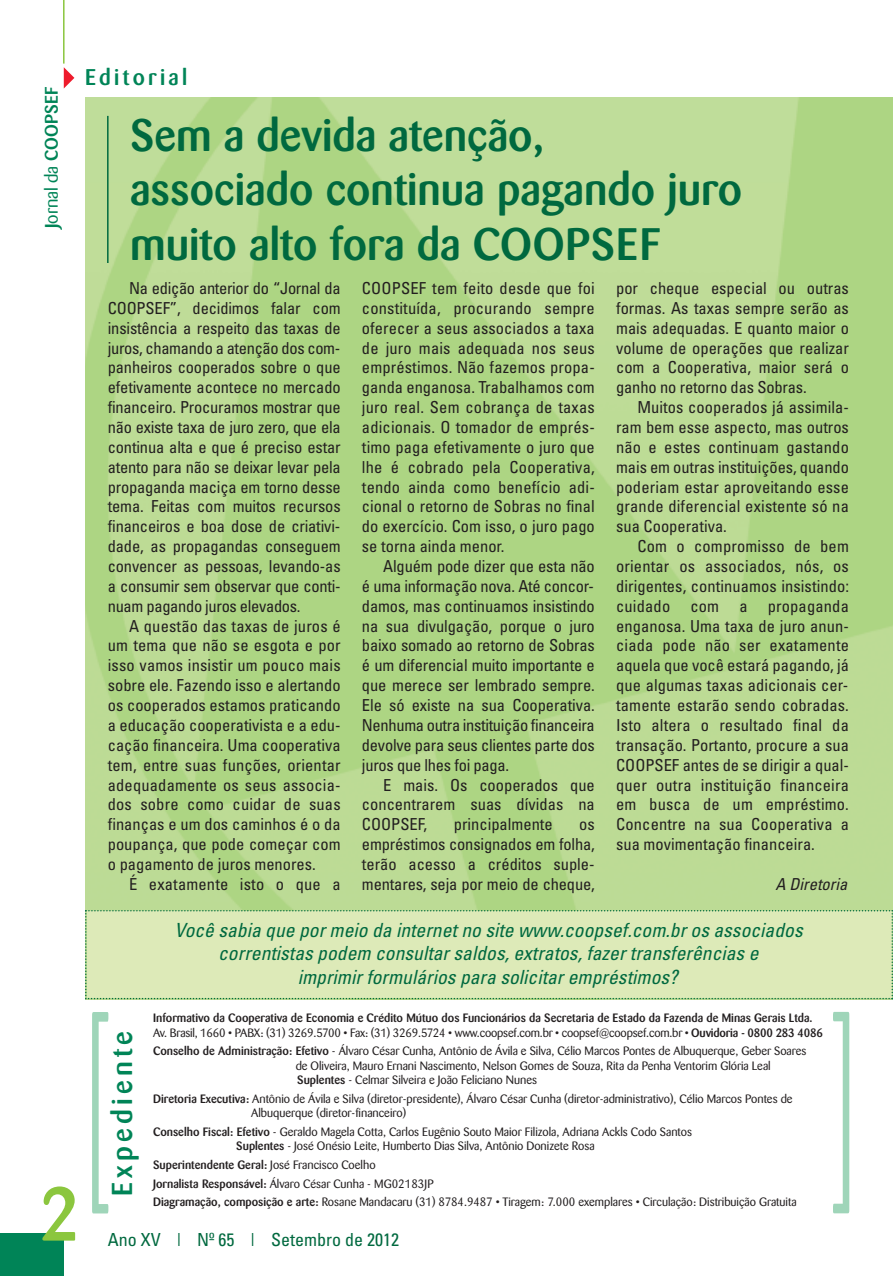
<style>
.page{position:relative;width:893px;height:1276px;background:#fff}
.page>*{position:absolute;margin:0;border:0;box-sizing:border-box;transform-origin:0 0}
.t1{font:210px "Barmeno";color:#9fd5b9;scale:.4 1}
.t2{font:500 75px "Barmeno";color:#8bc63e}
.t3{font:500 45px/54px "Barmeno";color:#00693f}
.t4{font:500 28.5px "Barmeno";letter-spacing:.15em;color:#008457}
.t5{font:500 22.5px "Barmeno";letter-spacing:.15em;color:#008457}
.t6{font:italic condensed 19.5px/23.4px "Univers";letter-spacing:.005em;color:#00693f;text-align:center}
.t7{font:condensed 18px "Univers";color:#00693f}
.t8{font:500 18px "Barmeno";letter-spacing:.02em;color:#008457}
.t9{font:condensed 16.5px/19.8px "Univers";color:#231f20;text-align:justify}
.t10{font:italic condensed 16.5px "Univers";color:#231f20}
.t11{font:12px/14.4px "Barmeno";color:#231f20}
.t12{font:500 12px/14.4px "Barmeno";color:#231f20}
.s1{font-weight:400}
.s2{font-weight:500}
</style>
<div class="page">
<div style="left:0;top:1233px;width:64px;height:42px;background:#008457"></div>
<hr style="left:63px;top:0;width:2px;height:64px;background:#8bc63e">
<svg style="left:64px;top:67px;width:10px;height:21px"></svg>
<hr style="left:107px;top:116px;width:2px;height:147px;background:#00693f">
<div style="left:85px;top:910px;width:808px;height:89px;background:#ddeab8"></div>
<p class="t8" style="left:44px;top:228px;width:143px;rotate:-90deg">J<span class="s1">ornal da</span> COOPSEF</p>
<h3 class="t5" style="left:85px;top:68px;width:104px">Editorial</h3>
<h3 class="t3" style="left:130px;top:112px;width:614px">Sem a devida atenção,<br>associado continua pagando juro muito alto fora da COOPSEF</h3>
<p class="t9" style="left:108px;top:279px;width:234px;text-indent:21px">Na edição anterior do “Jornal da COOPSEF”, decidimos falar com insistência a respeito das taxas de juros, chamando a atenção dos com&shy;panheiros cooperados sobre o que efetivamente acontece no mercado financeiro. Procuramos mostrar que não existe taxa de juro zero, que ela continua alta e que é preciso estar atento para não se deixar levar pela propaganda maciça em torno desse tema. Feitas com muitos recursos financeiros e boa dose de criativi&shy;dade, as propagandas conseguem convencer as pessoas, levando-as a consumir sem observar que conti&shy;nuam pagando juros elevados.</p>
<p class="t9" style="left:108px;top:617px;width:234px;text-indent:21px">A questão das taxas de juros é um tema que não se esgota e por isso vamos insistir um pouco mais sobre ele. Fazendo isso e alertando os cooperados estamos praticando a educação cooperativista e a edu&shy;cação financeira. Uma cooperativa tem, entre suas funções, orientar adequadamente os seus associa&shy;dos sobre como cuidar de suas finanças e um dos caminhos é o da poupança, que pode começar com o pagamento de juros menores.</p>
<p class="t9" style="left:129px;top:875px;width:213px">É exatamente isto o que a</p>
<p class="t9" style="left:362px;top:279px;width:234px">COOPSEF tem feito desde que foi constituída, procurando sempre oferecer a seus associados a taxa de juro mais adequada nos seus empréstimos. Não fazemos propa&shy;ganda enganosa. Trabalhamos com juro real. Sem cobrança de taxas adicionais. O tomador de emprés&shy;timo paga efetivamente o juro que lhe é cobrado pela Cooperativa, tendo ainda como benefício adi&shy;cional o retorno de Sobras no final do exercício. Com isso, o juro pago se torna ainda menor.</p>
<p class="t9" style="left:362px;top:557px;width:234px;text-indent:21px">Alguém pode dizer que esta não é uma informação nova. Até concor&shy;damos, mas continuamos insistindo na sua divulgação, porque o juro baixo somado ao retorno de Sobras é um diferencial muito importante e que merece ser lembrado sempre.<br>Ele só existe na sua Cooperativa.<br>Nenhuma outra instituição financeira devolve para seus clientes parte dos juros que lhes foi paga.</p>
<p class="t9" style="left:362px;top:776px;width:234px;text-indent:21px">E mais. Os cooperados que concentrarem suas dívidas na COOPSEF,</p>
<p class="t9" style="left:454px;top:816px;width:100px">principalmente</p>
<p class="t9" style="left:362px;top:816px;width:234px;text-indent:217px">os empréstimos consignados em folha, terão acesso a créditos suple&shy;mentares, seja por meio de cheque,</p>
<p class="t9" style="left:616px;top:279px;width:234px">por cheque especial ou outras formas. As taxas sempre serão as mais adequadas. E quanto maior o volume de operações que realizar com a Cooperativa, maior será o ganho no retorno das Sobras.</p>
<p class="t9" style="left:616px;top:399px;width:234px;text-indent:21px">Muitos cooperados já assimila&shy;ram bem esse aspecto, mas outros não e estes continuam gastando mais em outras instituições, quando poderiam estar aproveitando esse grande diferencial existente só na sua Cooperativa.</p>
<p class="t9" style="left:616px;top:538px;width:234px;text-indent:21px">Com o compromisso de bem orientar os associados, nós, os dirigentes, continuamos insistindo: cuidado com a propaganda enganosa. Uma taxa de juro anun&shy;ciada pode não ser exatamente aquela que você estará pagando, já que algumas taxas adicionais cer&shy;tamente estarão sendo cobradas.<br>Isto altera o resultado final da transação. Portanto, procure a sua COOPSEF antes de se dirigir a qual&shy;quer outra instituição financeira em busca de um empréstimo.<br>Concentre na sua Cooperativa a sua movimentação financeira.</p>
<p class="t10" style="left:775px;top:878px;width:73px">A Diretoria</p>
<h2 class="t2" style="left:39px;top:1183px;width:42px">2</h2>
<h1 class="t1" style="left:87px;top:1026px;width:58px">[</h1>
<h3 class="t4" style="left:111px;top:1196px;width:166px;rotate:-90deg">Expediente</h3>
<p class="t6" style="left:174px;top:920px;width:631px">Você sabia que por meio da internet no site www.coopsef.com.br os associados correntistas podem consultar saldos, extratos, fazer transferências e<br>imprimir formulários para solicitar empréstimos?</p>
<p class="t12" style="left:153px;top:1012px;width:671px">Informativo da Cooperativa de Economia e Crédito Mútuo dos Funcionários da Secretaria de Estado da Fazenda de Minas Gerais Ltda.<br><span class="s1">Av. Brasil, 1660 • PABX: (31) 3269.5700 • Fax: (31) 3269.5724 • www.coopsef.com.br • coopsef@coopsef.com.br •</span> Ouvidoria - 0800 283 4086</p>
<p class="t11" style="left:296px;top:1045px;width:512px;text-indent:-143px"><span class="s2">Conselho de Administração: Efetivo</span> - Álvaro César Cunha, Antônio de Ávila e Silva, Célio Marcos Pontes de Albuquerque, Geber Soares de Oliveira, Mauro Ernani Nascimento, Nelson Gomes de Souza, Rita da Penha Ventorim Glória Leal<br><span class="s2">Suplentes</span> - Celmar Silveira e João Feliciano Nunes</p>
<p class="t11" style="left:251px;top:1092px;width:543px;text-indent:-98px"><span class="s2">Diretoria Executiva:</span> Antônio de Ávila e Silva (diretor-presidente), Álvaro César Cunha (diretor-administrativo), Célio Marcos Pontes de<br>Albuquerque (diretor-financeiro)</p>
<p class="t11" style="left:236px;top:1125px;width:457px;text-indent:-83px"><span class="s2">Conselho Fiscal: Efetivo</span> - Geraldo Magela Cotta, Carlos Eugênio Souto Maior Filizola, Adriana Ackls Codo Santos<br><span class="s2">Suplentes</span> - José Onésio Leite, Humberto Dias Silva, Antônio Donizete Rosa</p>
<p class="t11" style="left:153px;top:1156px;width:282px;line-height:18.6px"><span class="s2">Superintendente Geral:</span> José Francisco Coelho<br><span class="s2">Jornalista Responsável:</span> Álvaro César Cunha - MG02183JP</p>
<p class="t11" style="left:153px;top:1196px;width:645px"><span class="s2">Diagramação, composição e arte:</span> Rosane Mandacaru (31) 8784.9487 • Tiragem: 7.000 exemplares • Circulação: Distribuição Gratuita</p>
<p class="t7" style="left:108px;top:1233px;width:293px">Ano XV | Nº 65 | Setembro de 2012</p>
<h1 class="t1" style="left:832px;top:1026px;width:58px">]</h1>
</div>
